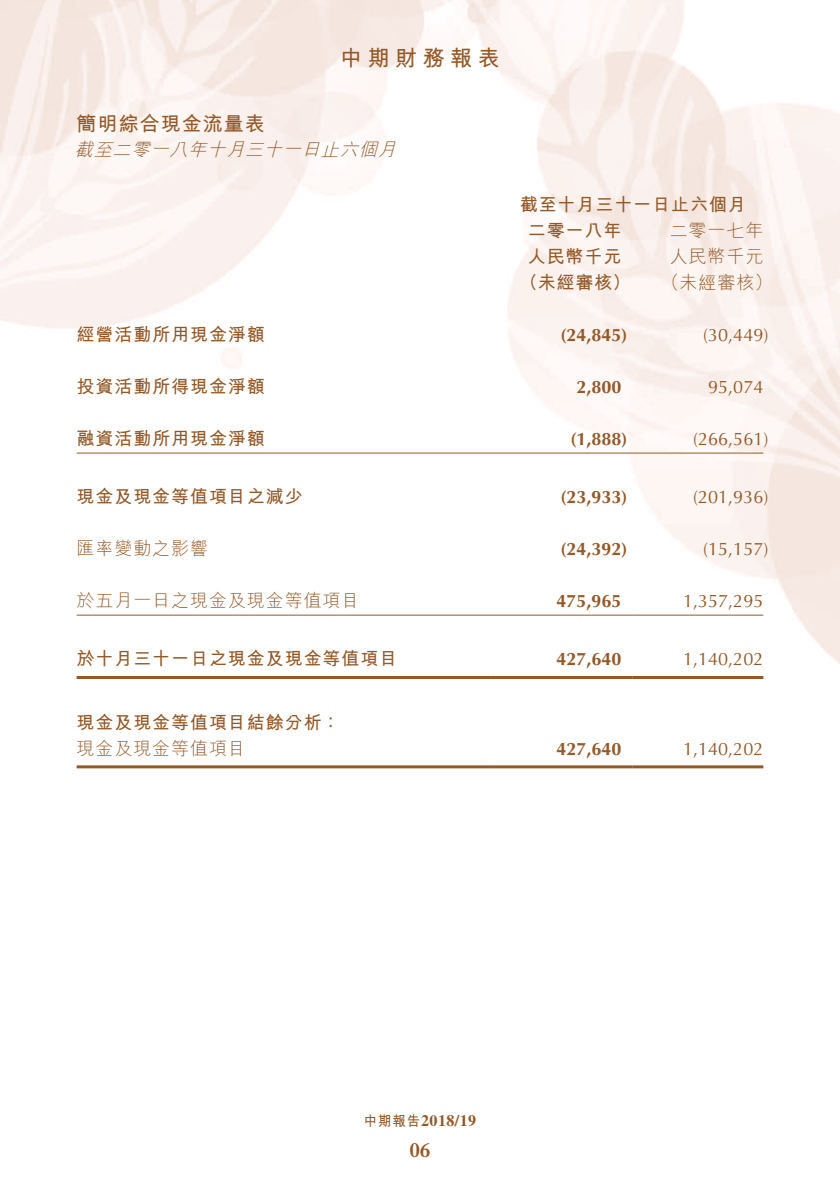
<style>
.page{position:relative;width:840px;height:1191px;background:#fff}
.page>*{position:absolute;margin:0;border:0;box-sizing:border-box;transform-origin:0 0}
.t1{font:700 22px "M Hei HK";letter-spacing:.25em;color:#935928}
.t2{font:700 20px "M Hei HK";letter-spacing:.05em;color:#935928}
.t3{font:600 20px "Times LT Std";color:#935928}
.t4{font:700 18px/26px "M Hei HK";letter-spacing:.05em;color:#935928;text-align:center}
.t5{font:18px "Optima LT Std";color:#935928}
.t6{font:700 18px "Optima LT Std";color:#935928}
.t7{font:300 18px/26px "M Hei HK";letter-spacing:.05em;color:#935928;text-align:center}
.t8{font:italic 300 18px "M Hei HK";color:#935928}
.t9{font:700 16px "Times LT Std";letter-spacing:.025em;color:#935928}
.t10{font:700 14px "M Hei HK";color:#935928;scale:.95 1}
</style>
<div class="page">
<hr style="left:77px;top:452px;width:413px;height:1px;background:#935928">
<hr style="left:490px;top:452px;width:142px;height:1px;background:#935928">
<hr style="left:632px;top:452px;width:131px;height:1px;background:#935928">
<hr style="left:77px;top:614px;width:413px;height:1px;background:#935928">
<hr style="left:490px;top:614px;width:142px;height:1px;background:#935928">
<hr style="left:632px;top:614px;width:131px;height:1px;background:#935928">
<hr style="left:77px;top:676px;width:413px;height:3px;background:#935928">
<hr style="left:490px;top:676px;width:142px;height:3px;background:#935928">
<hr style="left:632px;top:676px;width:131px;height:3px;background:#935928">
<hr style="left:77px;top:765px;width:413px;height:3px;background:#935928">
<hr style="left:490px;top:765px;width:142px;height:3px;background:#935928">
<hr style="left:632px;top:765px;width:131px;height:3px;background:#935928">
<p class="t1" style="left:340px;top:42px;width:161px">中期財務報表</p>
<p class="t2" style="left:77px;top:109px;width:190px">簡明綜合現金流量表</p>
<p class="t8" style="left:75px;top:136px;width:328px">截至二零一八年十月三十一日止六個月</p>
<p class="t4" style="left:77px;top:320px;width:190px">經營活動所用現金淨額</p>
<p class="t4" style="left:519px;top:190px;width:227px">截至十月三十一日止六個月</p>
<p class="t7" style="left:669px;top:217px;width:95px">二零一七年</p>
<p class="t4" style="left:519px;top:216px;width:112px">二零一八年人民幣千元（未經審核(</p>
<p class="t7" style="left:661px;top:243px;width:112px">人民幣千元（未經審核(</p>
<p class="t5" style="left:702px;top:325px;width:67px">)30,449(</p>
<p class="t6" style="left:560px;top:325px;width:69px">)24,845(</p>
<p class="t4" style="left:77px;top:372px;width:190px">投資活動所得現金淨額</p>
<p class="t6" style="left:576px;top:377px;width:47px">2,800</p>
<p class="t5" style="left:707px;top:377px;width:57px">95,074</p>
<p class="t4" style="left:77px;top:424px;width:190px">融資活動所用現金淨額</p>
<p class="t6" style="left:570px;top:429px;width:59px">)1,888(</p>
<p class="t5" style="left:692px;top:429px;width:77px">)266,561(</p>
<p class="t4" style="left:77px;top:482px;width:227px">現金及現金等值項目之減少</p>
<p class="t6" style="left:560px;top:487px;width:69px">)23,933(</p>
<p class="t5" style="left:692px;top:487px;width:77px">)201,936(</p>
<p class="t7" style="left:77px;top:535px;width:133px">匯率變動之影響</p>
<p class="t6" style="left:560px;top:539px;width:69px">)24,392(</p>
<p class="t5" style="left:702px;top:539px;width:67px">)15,157(</p>
<p class="t7" style="left:77px;top:587px;width:284px">於五月一日之現金及現金等值項目</p>
<p class="t6" style="left:556px;top:591px;width:67px">475,965</p>
<p class="t5" style="left:682px;top:591px;width:82px">1,357,295</p>
<p class="t4" style="left:77px;top:644px;width:322px">於十月三十一日之現金及現金等值項目</p>
<p class="t6" style="left:556px;top:649px;width:67px">427,640</p>
<p class="t5" style="left:682px;top:649px;width:82px">1,140,202</p>
<p class="t4" style="left:77px;top:708px;width:264px">現金及現金等值項目結餘分析：</p>
<p class="t7" style="left:77px;top:734px;width:171px">現金及現金等值項目</p>
<p class="t6" style="left:556px;top:738px;width:67px">427,640</p>
<p class="t5" style="left:682px;top:738px;width:82px">1,140,202</p>
<p class="t10" style="left:363px;top:1111px;width:61px">中期報告</p>
<p class="t3" style="left:409px;top:1137px;width:22px">06</p>
<p class="t9" style="left:421px;top:1111px;width:56px">2018/19</p>
</div>
